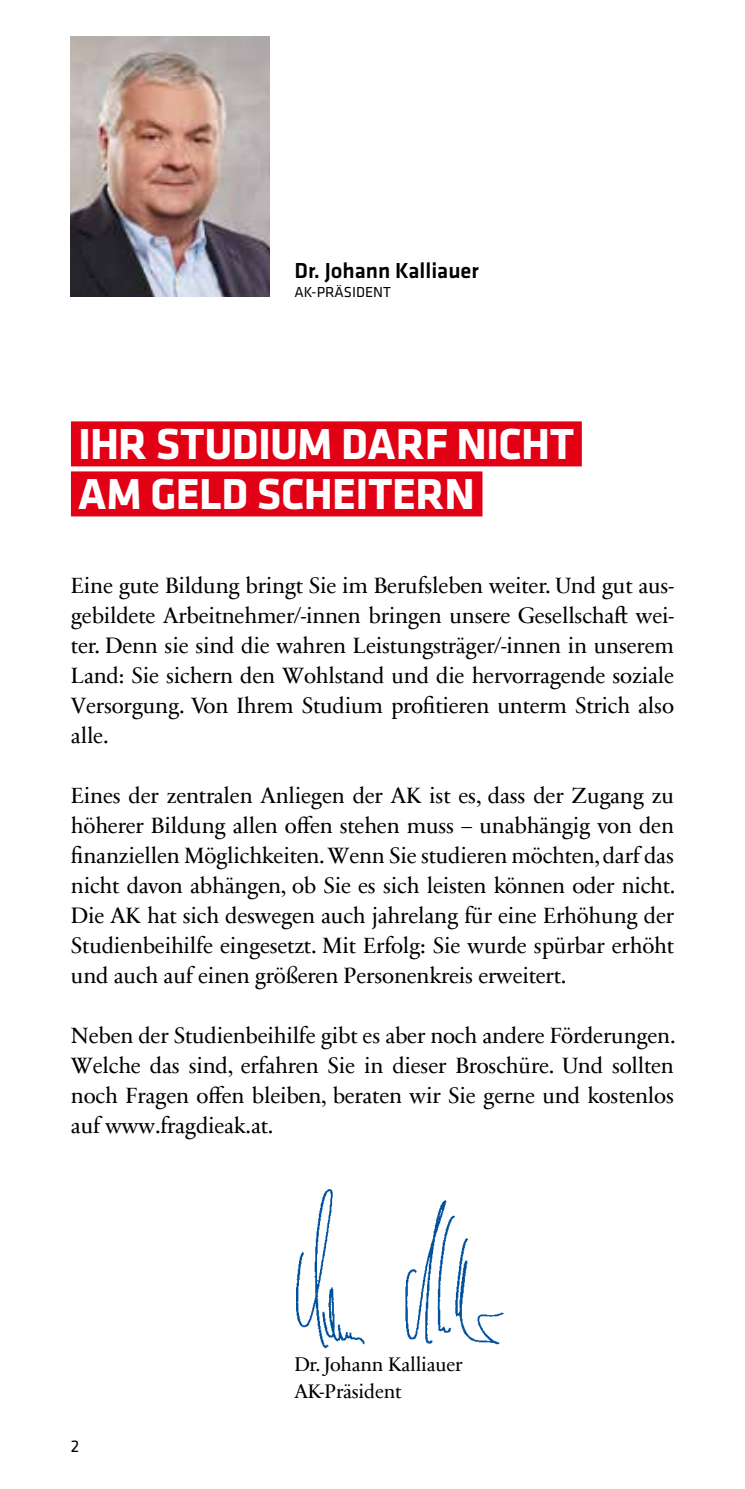
<style>
.page{position:relative;width:745px;height:1489px;background:#fff}
.page>*{position:absolute;margin:0;border:0;box-sizing:border-box;transform-origin:0 0}
.t1{font:700 45px/50px "Klavika Basic";letter-spacing:-.015em;color:#fff}
.t2{font:22.5px/30px "Sabon Next Com";letter-spacing:-.01em;color:#000;text-align:justify}
.t3{font:500 22.5px "Klavika Basic";color:#000}
.t4{font:20px/27.5px "Sabon Next Com";letter-spacing:-.01em;color:#000}
.t5{font:17.5px "Klavika Basic";color:#000}
.t6{font:15px "Klavika Basic";color:#000}
</style>
<div class="page">
<div style="left:71px;top:421px;width:510px;height:45px;background:#e20015"></div>
<div style="left:71px;top:471px;width:411px;height:45px;background:#e20015"></div>
<img style="left:296px;top:1189px;width:207px;height:158px">
<img style="left:71px;top:36px;width:198px;height:260px">
<p class="t3" style="left:294px;top:256px;width:186px">Dr. Johann Kalliauer</p>
<p class="t6" style="left:294px;top:282px;width:98px">AK-PRÄSIDENT</p>
<h1 class="t1" style="left:78px;top:417px;width:497px">IHR STUDIUM DARF NICHT<br>AM GELD SCHEITERN</h1>
<p class="t2" style="left:71px;top:569px;width:604px">Eine gute Bildung bringt Sie im Berufsleben weiter. Und gut aus&shy;gebildete Arbeitnehmer/-innen bringen unsere Gesellschaft wei&shy;ter. Denn sie sind die wahren Leistungsträger/-innen in unserem Land: Sie sichern den Wohlstand und die hervorragende soziale Versorgung. Von Ihrem Studium profitieren unterm Strich also alle.</p>
<p class="t2" style="left:71px;top:779px;width:605px">Eines der zentralen Anliegen der AK ist es, dass der Zugang zu höherer Bildung allen offen stehen muss – unabhängig von den finanziellen Möglichkeiten. Wenn Sie studieren möchten, darf das nicht davon abhängen, ob Sie es sich leisten können oder nicht.<br>Die AK hat sich deswegen auch jahrelang für eine Erhöhung der Studienbeihilfe eingesetzt. Mit Erfolg: Sie wurde spürbar erhöht und auch auf einen größeren Personenkreis erweitert.</p>
<p class="t2" style="left:71px;top:1019px;width:606px">Neben der Studienbeihilfe gibt es aber noch andere Förderungen.<br>Welche das sind, erfahren Sie in dieser Broschüre. Und sollten noch Fragen offen bleiben, beraten wir Sie gerne und kostenlos auf www.fragdieak.at.</p>
<p class="t5" style="left:71px;top:1434px;width:10px">2</p>
<p class="t4" style="left:294px;top:1349px;width:170px">Dr. Johann Kalliauer<br>AK-Präsident</p>
</div>
